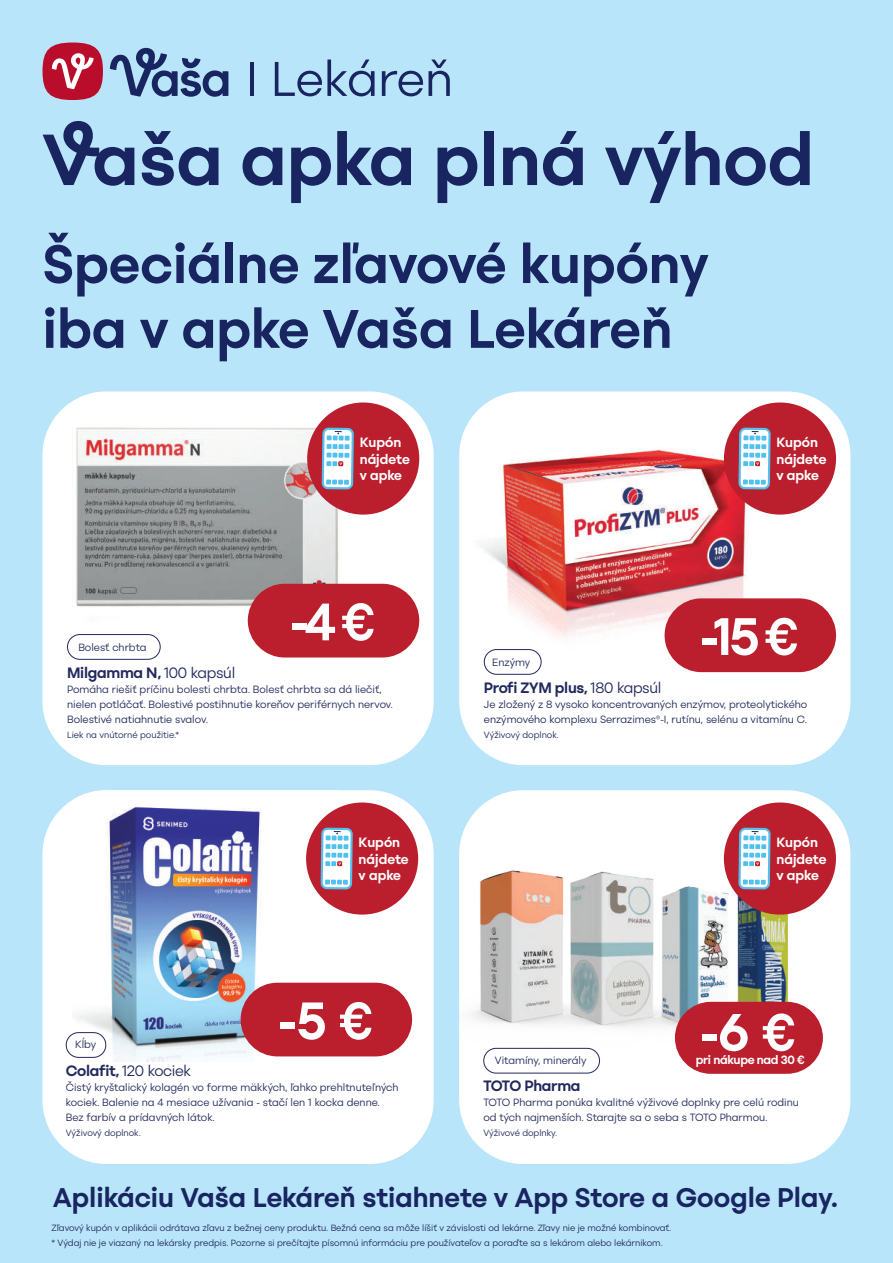
<style>
.page{position:relative;width:893px;height:1263px;background:#b9e5fa}
.page>*{position:absolute;margin:0;border:0;box-sizing:border-box;transform-origin:0 0}
.t1{font:700 72px "Vasa Grotesk";color:#192561}
.t2{font:700 54px/64.8px "Vasa Grotesk";color:#192561}
.t3{font:700 52.5px "Vasa Grotesk";color:#fff}
.t4{font:700 27px "Vasa Grotesk";color:#192561}
.t5{font:700 15px "Vasa Grotesk";letter-spacing:-.02em;color:#22295d}
.t6{font:15px "Vasa Grotesk";letter-spacing:-.02em;color:#22295d}
.t7{font:700 13.5px/16.2px "Vasa Grotesk";color:#fff}
.t8{font:700 12px "Vasa Grotesk";letter-spacing:-.03em;color:#fff}
.t9{font:10.5px/15px "Vasa Grotesk";color:#22295d}
.t10{font:9px/15px "Vasa Grotesk";color:#22295d}
.s1{font-weight:400}
.s2{font-weight:700}
</style>
<div class="page">
<div style="left:43px;top:43px;width:60px;height:57px;background:#ba0d2b;border-radius:50%"></div>
<svg style="left:52px;top:53px;width:42px;height:36px"></svg>
<svg style="left:110px;top:47px;width:118px;height:50px"></svg>
<svg style="left:275px;top:60px;width:100px;height:36px"></svg>
<svg style="left:382px;top:60px;width:68px;height:36px"></svg>
<hr style="left:250px;top:62px;width:3px;height:34px;background:#192561">
<div style="left:42px;top:790px;width:392px;height:374px;background:#fff;border-radius:64px"></div>
<img style="left:72px;top:790px;width:247px;height:272px">
<div style="left:66px;top:1032px;width:40px;height:25px;background:#fff;border-radius:12px"></div>
<div style="left:66px;top:1032px;width:40px;height:26px;border:1px solid #22295d;border-radius:12px"></div>
<div style="left:241px;top:983px;width:171px;height:73px;background:#bb1f2d;border-radius:37px"></div>
<div style="left:306px;top:802px;width:112px;height:113px;background:#bb1f2d;border-radius:50%"></div>
<div style="left:42px;top:391px;width:392px;height:374px;background:#fff;border-radius:64px"></div>
<img style="left:67px;top:425px;width:305px;height:235px">
<div style="left:67px;top:634px;width:93px;height:25px;background:#fff;border-radius:12px"></div>
<div style="left:67px;top:634px;width:94px;height:26px;border:1px solid #22295d;border-radius:12px"></div>
<div style="left:248px;top:584px;width:171px;height:73px;background:#bb1f2d;border-radius:37px"></div>
<div style="left:307px;top:402px;width:112px;height:113px;background:#bb1f2d;border-radius:50%"></div>
<svg style="left:319px;top:391px;width:36px;height:666px"></svg>
<div style="left:459px;top:391px;width:391px;height:374px;background:#fff;border-radius:64px"></div>
<img style="left:480px;top:425px;width:257px;height:229px">
<div style="left:484px;top:649px;width:57px;height:25px;background:#fff;border-radius:12px"></div>
<div style="left:484px;top:649px;width:57px;height:26px;border:1px solid #22295d;border-radius:12px"></div>
<div style="left:665px;top:598px;width:171px;height:74px;background:#bb1f2d;border-radius:37px"></div>
<div style="left:724px;top:402px;width:112px;height:113px;background:#bb1f2d;border-radius:50%"></div>
<div style="left:459px;top:790px;width:391px;height:374px;background:#fff;border-radius:64px"></div>
<img style="left:459px;top:843px;width:361px;height:217px">
<div style="left:484px;top:1048px;width:115px;height:25px;background:#fff;border-radius:12px"></div>
<div style="left:483px;top:1048px;width:117px;height:25px;border:1px solid #22295d;border-radius:12px"></div>
<div style="left:724px;top:802px;width:112px;height:113px;background:#bb1f2d;border-radius:50%"></div>
<svg style="left:737px;top:391px;width:35px;height:611px"></svg>
<div style="left:675px;top:1002px;width:148px;height:72px;background:#bb1f2d;border-radius:36px"></div>
<h1 class="t1" style="left:43px;top:102px;width:773px">Vaša apka plná výhod</h1>
<h2 class="t2" style="left:43px;top:232px;width:667px">Špeciálne zľavové kupóny iba v apke Vaša Lekáreň</h2>
<p class="t7" style="left:360px;top:435px;width:52px">Kupón nájdete v apke</p>
<h3 class="t3" style="left:291px;top:580px;width:85px">-4 €</h3>
<p class="t9" style="left:78px;top:639px;width:70px">Bolesť chrbta</p>
<h3 class="t5" style="left:67px;top:660px;width:170px">Milgamma N, <span class="s1">100 kapsúl</span></h3>
<p class="t9" style="left:67px;top:681px;width:327px">Pomáha riešiť príčinu bolesti chrbta. Bolesť chrbta sa dá liečiť, nielen potláčať. Bolestivé postihnutie koreňov periférnych nervov.<br>Bolestivé natiahnutie svalov.</p>
<p class="t10" style="left:67px;top:727px;width:114px">Liek na vnútorné použitie.*</p>
<p class="t7" style="left:359px;top:835px;width:52px">Kupón nájdete v apke</p>
<h3 class="t3" style="left:278px;top:978px;width:95px">-5 €</h3>
<p class="t9" style="left:75px;top:1037px;width:23px">Kĺby</p>
<h3 class="t6" style="left:66px;top:1058px;width:127px"><span class="s2">Colafit,</span> 120 kociek</h3>
<p class="t9" style="left:66px;top:1079px;width:334px">Čistý kryštalický kolagén vo forme mäkkých, ľahko prehltnuteľných kociek. Balenie na 4 mesiace užívania - stačí len 1 kocka denne.<br>Bez farbív a prídavných látok.</p>
<p class="t10" style="left:66px;top:1125px;width:77px">Výživový doplnok.</p>
<p class="t7" style="left:776px;top:435px;width:52px">Kupón nájdete v apke</p>
<h3 class="t3" style="left:701px;top:594px;width:99px">-15 €</h3>
<p class="t9" style="left:492px;top:654px;width:40px">Enzýmy</p>
<h3 class="t5" style="left:484px;top:675px;width:179px">Profi ZYM plus, <span class="s1">180 kapsúl</span></h3>
<p class="t9" style="left:484px;top:696px;width:325px">Je zložený z 8 vysoko koncentrovaných enzýmov, proteolytického enzýmového komplexu Serrazimes®-I, rutínu, selénu a vitamínu C.</p>
<p class="t10" style="left:484px;top:727px;width:77px">Výživový doplnok.</p>
<p class="t7" style="left:776px;top:835px;width:52px">Kupón nájdete v apke</p>
<h3 class="t3" style="left:700px;top:990px;width:96px">-6 €</h3>
<p class="t8" style="left:696px;top:1050px;width:110px">pri nákupe nad 30 €</p>
<p class="t9" style="left:495px;top:1053px;width:93px">Vitamíny, minerály</p>
<h3 class="t5" style="left:483px;top:1074px;width:99px">TOTO Pharma</h3>
<p class="t9" style="left:483px;top:1095px;width:317px">TOTO Pharma ponúka kvalitné výživové doplnky pre celú rodinu od tých najmenších. Starajte sa o seba s TOTO Pharmou.</p>
<p class="t10" style="left:483px;top:1126px;width:76px">Výživové doplnky.</p>
<h3 class="t4" style="left:53px;top:1175px;width:786px">Aplikáciu Vaša Lekáreň stiahnete v App Store a Google Play.</h3>
<p class="t10" style="left:51px;top:1220px;width:621px">Zľavový kupón v aplikácii odrátava zľavu z bežnej ceny produktu. Bežná cena sa môže líšiť v závislosti od lekárne. Zľavy nie je možné kombinovať. * Výdaj nie je viazaný na lekársky predpis. Pozorne si prečítajte písomnú informáciu pre používateľov a poraďte sa s lekárom alebo lekárnikom.</p>
</div>
